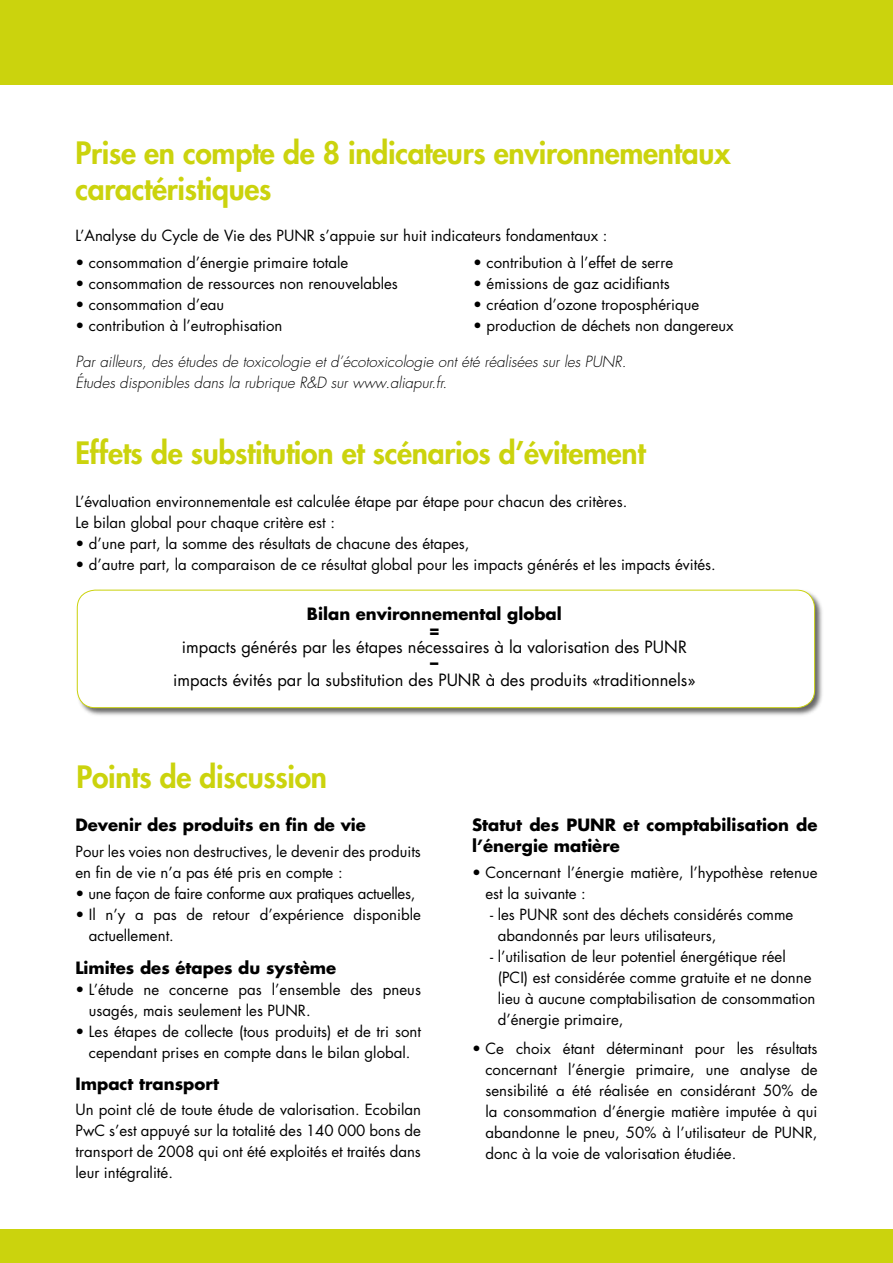
<style>
.page{position:relative;width:893px;height:1263px;background:#fff}
.page>*{position:absolute;margin:0;border:0;box-sizing:border-box;transform-origin:0 0}
.t1{font:800 30px/36px "Futura";letter-spacing:-.01em;color:#cbd30d}
.t2{font:700 16.5px/21px "Futura";color:#000}
.t3{font:16.5px "Futura";color:#000}
.t4{font:15px/21px "Futura";color:#000}
.t5{font:italic 300 15px/21px "Futura";color:#000}
.t6{font:15px "Futura";letter-spacing:-.02em;color:#000}
</style>
<div class="page">
<div style="left:0;top:0;width:893px;height:85px;background:#cbd30d"></div>
<div style="left:0;top:1229px;width:893px;height:34px;background:#cbd30d"></div>
<div style="left:75px;top:588px;width:750px;height:130px;background:#000;opacity:.6"></div>
<div style="left:77px;top:590px;width:738px;height:118px;background:#fff;border-radius:18px"></div>
<div style="left:77px;top:590px;width:738px;height:118px;border:1px solid #cbd30d;border-radius:18px"></div>
<h1 class="t1" style="left:75px;top:135px;width:657px">Prise en compte de 8 indicateurs environnementaux caractéristiques</h1>
<p class="t4" style="left:75px;top:224px;width:534px">L’Analyse du Cycle de Vie des PUNR s’appuie sur huit indicateurs fondamentaux :</p>
<p class="t4" style="left:75px;top:252px;width:274px">• consommation d’énergie primaire totale</p>
<p class="t4" style="left:75px;top:273px;width:324px">• consommation de ressources non renouvelables</p>
<p class="t4" style="left:75px;top:294px;width:150px">• consommation d’eau</p>
<p class="t4" style="left:75px;top:315px;width:208px">• contribution à l’eutrophisation</p>
<p class="t4" style="left:473px;top:252px;width:202px">• contribution à l’effet de serre</p>
<p class="t4" style="left:473px;top:273px;width:198px">• émissions de gaz acidifiants</p>
<p class="t4" style="left:473px;top:294px;width:228px">• création d’ozone troposphérique</p>
<p class="t4" style="left:473px;top:315px;width:262px">• production de déchets non dangereux</p>
<p class="t5" style="left:75px;top:351px;width:553px">Par ailleurs, des études de toxicologie et d’écotoxicologie ont été réalisées sur les PUNR.<br>Études disponibles dans la rubrique R&amp;D sur www.aliapur.fr.</p>
<h1 class="t1" style="left:75px;top:435px;width:572px">Effets de substitution et scénarios d’évitement</h1>
<p class="t4" style="left:75px;top:490px;width:553px">L’évaluation environnementale est calculée étape par étape pour chacun des critères.<br>Le bilan global pour chaque critère est :</p>
<p class="t4" style="left:75px;top:532px;width:395px">• d’une part, la somme des résultats de chacune des étapes,</p>
<p class="t4" style="left:75px;top:553px;width:642px">• d’autre part, la comparaison de ce résultat global pour les impacts générés et les impacts évités.</p>
<p class="t2" style="left:307px;top:605px;width:256px;line-height:16.5px;text-align:center">Bilan environnemental global =</p>
<p class="t3" style="left:182px;top:635px;width:507px">impacts générés par les étapes nécessaires à la valorisation des PUNR</p>
<p class="t2" style="left:430px;top:652px;width:10px">–</p>
<p class="t3" style="left:173px;top:668px;width:524px">impacts évités par la substitution des PUNR à des produits «traditionnels»</p>
<h1 class="t1" style="left:77px;top:758px;width:252px">Points de discussion</h1>
<p class="t2" style="left:75px;top:814px;width:292px">Devenir des produits en fin de vie</p>
<p class="t4" style="left:75px;top:840px;width:347px">Pour les voies non destructives, le devenir des produits en fin de vie n’a pas été pris en compte :</p>
<p class="t6" style="left:75px;top:883px;width:341px">• une façon de faire conforme aux pratiques actuelles,</p>
<p class="t4" style="left:89px;top:903px;width:333px;text-indent:-14px">• Il n’y a pas de retour d’expérience disponible actuellement.</p>
<p class="t2" style="left:75px;top:957px;width:262px">Limites des étapes du système</p>
<p class="t4" style="left:89px;top:979px;width:333px;text-indent:-14px">• L’étude ne concerne pas l’ensemble des pneus usagés, mais seulement les PUNR.</p>
<p class="t4" style="left:75px;top:1021px;width:347px;text-align:center">• Les étapes de collecte (tous produits) et de tri sont cependant prises en compte dans le bilan global.</p>
<p class="t2" style="left:75px;top:1073px;width:145px">Impact transport</p>
<p class="t4" style="left:75px;top:1099px;width:347px;text-align:justify">Un point clé de toute étude de valorisation. Ecobilan PwC s’est appuyé sur la totalité des 140 000 bons de transport de 2008 qui ont été exploités et traités dans leur intégralité.</p>
<p class="t2" style="left:472px;top:814px;width:347px">Statut des PUNR et comptabilisation de l’énergie matière</p>
<p class="t4" style="left:485px;top:861px;width:333px;text-indent:-14px">• Concernant l’énergie matière, l’hypothèse retenue est la suivante :</p>
<p class="t4" style="left:498px;top:903px;width:297px;text-indent:-8px">- les PUNR sont des déchets considérés comme abandonnés par leurs utilisateurs,</p>
<p class="t4" style="left:498px;top:945px;width:319px;text-indent:-8px">- l’utilisation de leur potentiel énergétique réel (PCI) est considérée comme gratuite et ne donne lieu à aucune comptabilisation de consommation d’énergie primaire,</p>
<p class="t4" style="left:485px;top:1038px;width:334px;text-align:justify;text-indent:-14px">• Ce choix étant déterminant pour les résultats concernant l’énergie primaire, une analyse de sensibilité a été réalisée en considérant 50% de la consommation d’énergie matière imputée à qui abandonne le pneu, 50% à l’utilisateur de PUNR, donc à la voie de valorisation étudiée.</p>
</div>
